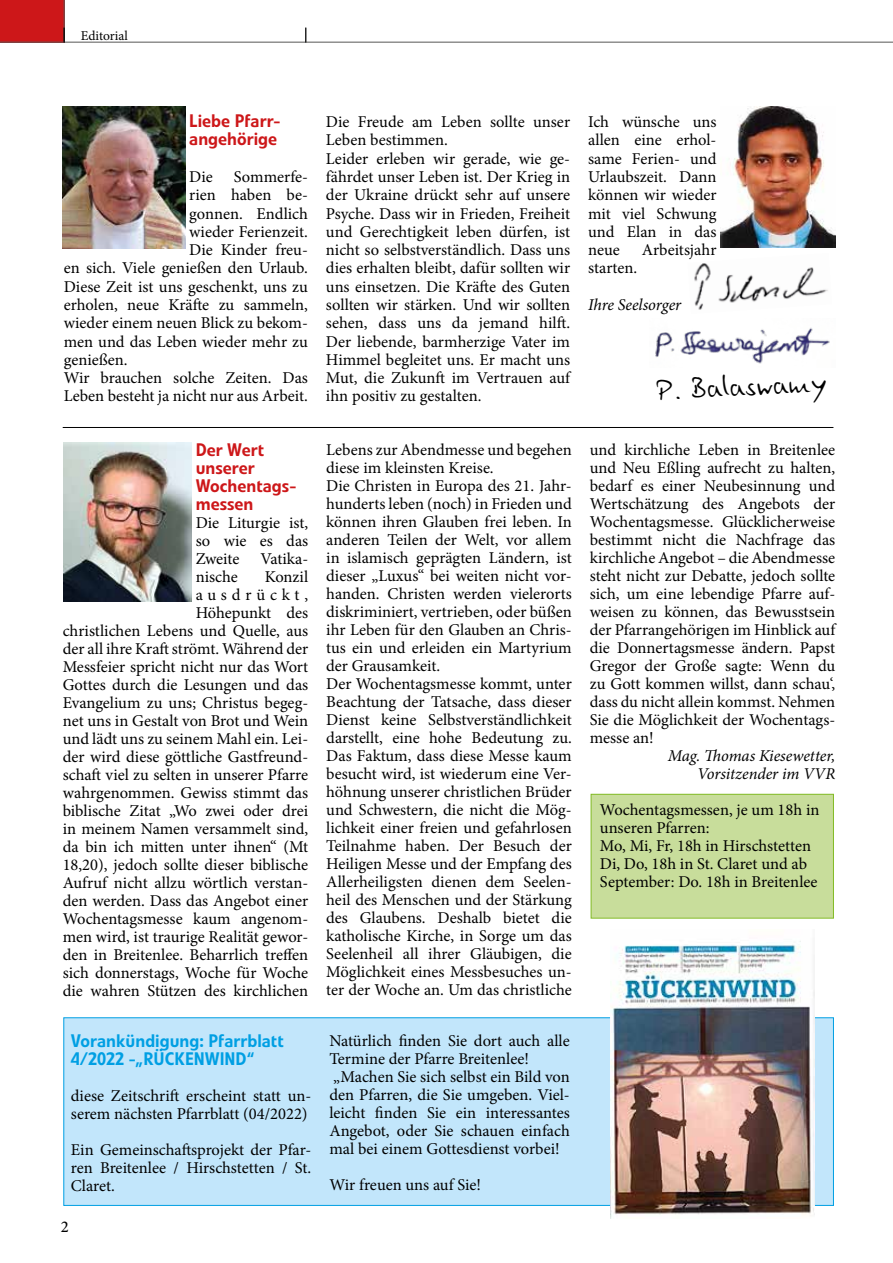
<style>
.page{position:relative;width:893px;height:1263px;background:#fff}
.page>*{position:absolute;margin:0;border:0;box-sizing:border-box;transform-origin:0 0}
.t1{font:33px "Linotype Ego";color:#000}
.t2{font:500 18px/18px "Linotype Veto";color:#cd1719}
.t3{font:500 18px/18px "Linotype Veto";color:#009fe3}
.t4{font:16.5px/18px "Minion Pro";color:#000}
.t5{font:italic 16.5px/18px "Minion Pro";letter-spacing:-.005em;color:#000;text-align:right}
.t6{font:500 16.5px "Minion Pro";color:#000}
.t7{font:13.5px "Minion Pro";color:#000}
</style>
<div class="page">
<div style="left:0;top:0;width:65px;height:43px;background:#cd1719"></div>
<hr style="left:0;top:42px;width:893px;height:1px;background:#575756">
<hr style="left:64px;top:0;width:1px;height:43px;background:#575756">
<div style="left:63px;top:1017px;width:771px;height:189px;background:#c2e6fb;border:1px solid #009fe3"></div>
<svg style="left:64px;top:28px;width:1px;height:15px"></svg>
<svg style="left:305px;top:28px;width:1px;height:14px"></svg>
<hr style="left:63px;top:427px;width:770px;height:1px;background:#000">
<img style="left:721px;top:107px;width:114px;height:141px">
<img style="left:63px;top:106px;width:122px;height:142px">
<img style="left:694px;top:263px;width:134px;height:47px">
<img style="left:655px;top:327px;width:175px;height:37px">
<img style="left:610px;top:941px;width:204px;height:277px">
<img style="left:64px;top:442px;width:127px;height:160px">
<div style="left:591px;top:794px;width:242px;height:124px;background:#c8dd9b"></div>
<div style="left:591px;top:794px;width:243px;height:124px;border:1px solid #83bb26"></div>
<p class="t7" style="left:81px;top:26px;width:49px">Editorial</p>
<p class="t2" style="left:189px;top:112px;width:93px">Liebe Pfarr&shy;angehörige</p>
<p class="t4" style="left:189px;top:168px;width:25px">Die</p>
<p class="t4" style="left:234px;top:168px;width:76px">Sommerfe-</p>
<p class="t4" style="left:189px;top:186px;width:120px">rien haben be-</p>
<p class="t4" style="left:189px;top:204px;width:120px">gonnen. Endlich</p>
<p class="t4" style="left:189px;top:223px;width:120px">wieder Ferienzeit.</p>
<p class="t4" style="left:189px;top:241px;width:120px">Die Kinder freu-</p>
<p class="t4" style="left:64px;top:259px;width:246px">en sich. Viele genießen den Urlaub.</p>
<p class="t4" style="left:64px;top:277px;width:246px">Diese Zeit ist uns geschenkt, uns zu</p>
<p class="t4" style="left:64px;top:296px;width:246px">erholen, neue Kräfte zu sammeln,</p>
<p class="t4" style="left:64px;top:314px;width:246px">wieder einem neuen Blick zu bekom-</p>
<p class="t4" style="left:64px;top:332px;width:246px">men und das Leben wieder mehr zu</p>
<p class="t4" style="left:64px;top:351px;width:65px">genießen.</p>
<p class="t4" style="left:64px;top:369px;width:246px">Wir brauchen solche Zeiten. Das</p>
<p class="t4" style="left:64px;top:387px;width:246px">Leben besteht ja nicht nur aus Arbeit.</p>
<p class="t2" style="left:196px;top:441px;width:102px">Der Wert unserer<br>Wochentags&shy;messen</p>
<p class="t4" style="left:196px;top:514px;width:114px;text-align:justify">Die Liturgie ist, so wie es das Zweite</p>
<p class="t4" style="left:260px;top:550px;width:49px">Vatika-</p>
<p class="t4" style="left:63px;top:568px;width:247px;text-align:right">Konzil<br>ausdrückt,<br>Höhepunkt des<br>christlichen Lebens und Quelle, aus der all ihre Kraft strömt. Während der<br>Messfeier spricht nicht nur das Wort<br>Gottes durch die Lesungen und das<br>Evangelium zu uns; Christus begeg&shy;net uns in Gestalt von Brot und Wein und lädt uns zu seinem Mahl ein. Lei&shy;der wird diese göttliche Gastfreund&shy;schaft viel zu selten in unserer Pfarre wahrgenommen. Gewiss stimmt das biblische Zitat „Wo zwei oder drei in meinem Namen versammelt sind, da bin ich mitten unter ihnen“ (Mt<br>18,20), jedoch sollte dieser biblische<br>Aufruf nicht allzu wörtlich verstan&shy;den werden. Dass das Angebot einer<br>Wochentagsmesse kaum angenom&shy;men wird, ist traurige Realität gewor&shy;den in Breitenlee. Beharrlich treffen sich donnerstags, Woche für Woche die wahren Stützen des kirchlichen</p>
<p class="t4" style="left:196px;top:568px;width:44px">nische</p>
<p class="t3" style="left:71px;top:1032px;width:214px">Vorankündigung: Pfarrblatt<br>4/2022 -„RÜCKENWIND“</p>
<p class="t4" style="left:71px;top:1087px;width:242px">diese Zeitschrift erscheint statt un&shy;serem nächsten Pfarrblatt (04/2022)</p>
<p class="t4" style="left:71px;top:1141px;width:242px;text-align:justify">Ein Gemeinschaftsprojekt der Pfar&shy;ren Breitenlee / Hirschstetten / St.<br>Claret.</p>
<p class="t6" style="left:61px;top:1216px;width:9px">2</p>
<p class="t4" style="left:326px;top:113px;width:246px">Die Freude am Leben sollte unser Leben bestimmen.<br>Leider erleben wir gerade, wie ge&shy;fährdet unser Leben ist. Der Krieg in der Ukraine drückt sehr auf unsere Psyche. Dass wir in Frieden, Freiheit und Gerechtigkeit leben dürfen, ist nicht so selbstverständlich. Dass uns dies erhalten bleibt, dafür sollten wir uns einsetzen. Die Kräfte des Guten sollten wir stärken. Und wir sollten sehen, dass uns da jemand hilft.<br>Der liebende, barmherzige Vater im Himmel begleitet uns. Er macht uns Mut, die Zukunft im Vertrauen auf ihn positiv zu gestalten.</p>
<p class="t4" style="left:588px;top:113px;width:130px;text-align:justify">Ich wünsche uns allen eine erhol&shy;same Ferien- und Urlaubszeit. Dann können wir wieder mit viel Schwung und Elan in das neue</p>
<p class="t4" style="left:642px;top:241px;width:76px">Arbeitsjahr</p>
<p class="t4" style="left:588px;top:259px;width:51px">starten.</p>
<p class="t5" style="left:588px;top:296px;width:95px">Ihre Seelsorger</p>
<h1 class="t1" style="left:656px;top:369px;width:172px;rotate:-3deg">P. Balaswamy</h1>
<p class="t4" style="left:326px;top:440px;width:247px">Lebens zur Abendmesse und begehen diese im kleinsten Kreise.<br>Die Christen in Europa des 21. Jahr&shy;hunderts leben (noch) in Frieden und können ihren Glauben frei leben. In anderen Teilen der Welt, vor allem in islamisch geprägten Ländern, ist dieser „Luxus“ bei weiten nicht vor&shy;handen. Christen werden vielerorts diskriminiert, vertrieben, oder büßen ihr Leben für den Glauben an Chris&shy;tus ein und erleiden ein Martyrium der Grausamkeit.<br>Der Wochentagsmesse kommt, unter Beachtung der Tatsache, dass dieser Dienst keine Selbstverständlichkeit darstellt, eine hohe Bedeutung zu.<br>Das Faktum, dass diese Messe kaum besucht wird, ist wiederum eine Ver&shy;höhnung unserer christlichen Brüder und Schwestern, die nicht die Mög&shy;lichkeit einer freien und gefahrlosen Teilnahme haben. Der Besuch der Heiligen Messe und der Empfang des Allerheiligsten dienen dem Seelen&shy;heil des Menschen und der Stärkung des Glaubens. Deshalb bietet die katholische Kirche, in Sorge um das Seelenheil all ihrer Gläubigen, die Möglichkeit eines Messbesuches un&shy;ter der Woche an. Um das christliche</p>
<p class="t4" style="left:590px;top:440px;width:247px;text-align:justify">und kirchliche Leben in Breitenlee und Neu Eßling aufrecht zu halten, bedarf es einer Neubesinnung und Wertschätzung des Angebots der Wochentagsmesse. Glücklicherweise bestimmt nicht die Nachfrage das kirchliche Angebot – die Abendmesse steht nicht zur Debatte, jedoch sollte sich, um eine lebendige Pfarre auf&shy;weisen zu können, das Bewusstsein der Pfarrangehörigen im Hinblick auf die Donnertagsmesse ändern. Papst Gregor der Große sagte: Wenn du zu Gott kommen willst, dann schau‘, dass du nicht allein kommst. Nehmen Sie die Möglichkeit der Wochentags&shy;messe an!</p>
<p class="t5" style="left:668px;top:746px;width:169px">Mag. Thomas Kiesewetter,<br>Vorsitzender im VVR</p>
<p class="t4" style="left:600px;top:801px;width:221px">Wochentagsmessen, je um 18h in unseren Pfarren:<br>Mo, Mi, Fr, 18h in Hirschstetten<br>Di, Do, 18h in St. Claret und ab<br>September: Do. 18h in Breitenlee</p>
<p class="t4" style="left:329px;top:1031px;width:242px">Natürlich finden Sie dort auch alle Termine der Pfarre Breitenlee! „Machen Sie sich selbst ein Bild von den Pfarren, die Sie umgeben. Viel&shy;leicht finden Sie ein interessantes Angebot, oder Sie schauen einfach mal bei einem Gottesdienst vorbei!</p>
<p class="t4" style="left:329px;top:1175px;width:153px">Wir freuen uns auf Sie!</p>
</div>
